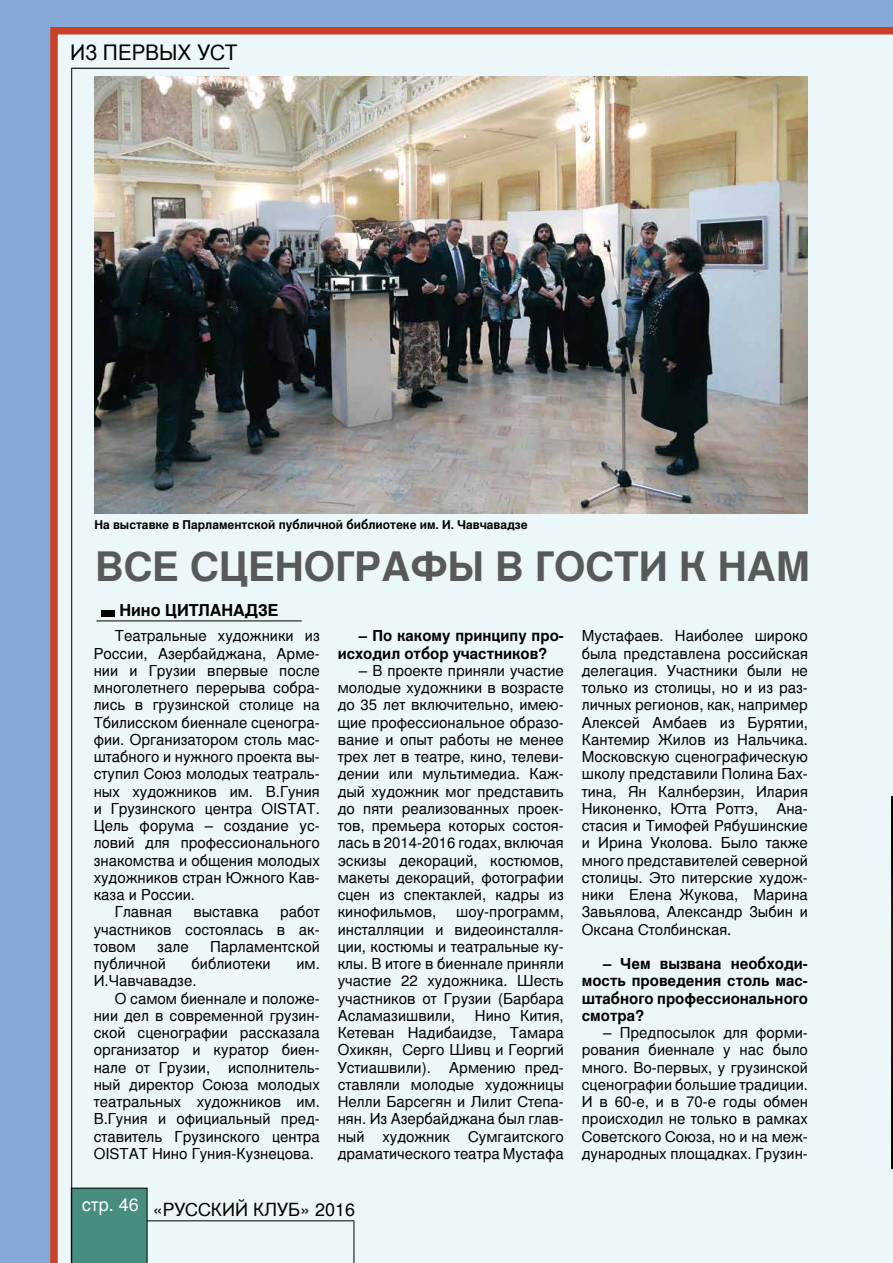
<style>
.page{position:relative;width:893px;height:1263px;background:#85aad8}
.page>*{position:absolute;margin:0;border:0;box-sizing:border-box;transform-origin:0 0}
.t1{font:700 40.35px "Nimbus San LCY";color:#58595b}
.t2{font:21.15px "Nimbus San LCY";color:#000}
.t3{font:18px "Nimbus San LCY";color:#000}
.t4{font:700 16.2px "Nimbus San LCY";color:#000}
.t5{font:15px/17.2px "Nimbus San LCY";color:#000;text-align:justify}
.t6{font:700 15px/17.2px "Nimbus San LCY";color:#000}
.t7{font:700 12px "Nimbus San LCY";color:#000}
</style>
<div class="page">
<div style="left:50px;top:27px;width:843px;height:1236px;background:#ecf7fa"></div>
<div style="left:824px;top:35px;width:69px;height:1228px;background:#ecf7fa"></div>
<div style="left:72px;top:1188px;width:75px;height:75px;background:#478e81"></div>
<hr style="left:147px;top:1220px;width:207px;height:1px;background:#000">
<hr style="left:354px;top:1220px;width:1px;height:43px;background:#000">
<img style="left:94px;top:77px;width:714px;height:436px">
<div style="left:101px;top:611px;width:14px;height:6px;background:#000"></div>
<hr style="left:96px;top:620px;width:206px;height:1px;background:#000">
<img style="left:891px;top:797px;width:2px;height:371px">
<hr style="left:71px;top:68px;width:159px;height:1px;background:#000">
<hr style="left:71px;top:68px;width:1px;height:1195px;background:#000">
<h2 class="t2" style="left:70px;top:41px;width:169px">из первых уст</h2>
<p class="t7" style="left:94px;top:518px;width:435px">На выставке в Парламентской публичной библиотеке им. И. Чавчавадзе</p>
<h1 class="t1" style="left:96px;top:543px;width:28px">ВСЕ</h1>
<h1 class="t1" style="left:190px;top:543px;width:29px">СЦЕН</h1>
<h1 class="t1" style="left:304px;top:543px;width:60px">ОГРАФ</h1>
<h1 class="t1" style="left:448px;top:543px;width:165px">Ы В ГОСТИ</h1>
<h1 class="t1" style="left:679px;top:543px;width:69px">К НАМ</h1>
<p class="t4" style="left:119px;top:601px;width:59px">Нино ЦИТЛАНА</p>
<p class="t4" style="left:245px;top:601px;width:24px">ДЗЕ</p>
<p class="t5" style="left:115px;top:627px;width:206px">Театральные художники из</p>
<p class="t5" style="left:94px;top:644px;width:228px">России, Азербайджана, Арме-</p>
<p class="t5" style="left:94px;top:662px;width:228px">нии и Грузии впервые после</p>
<p class="t5" style="left:94px;top:679px;width:228px">многолетнего перерыва собра-</p>
<p class="t5" style="left:94px;top:696px;width:228px">лись в грузинской столице на</p>
<p class="t5" style="left:94px;top:713px;width:228px">Тбилисском биеннале сценогра-</p>
<p class="t5" style="left:94px;top:731px;width:228px">фии. Организатором столь мас-</p>
<p class="t5" style="left:94px;top:748px;width:228px">штабного и нужного проекта вы-</p>
<p class="t5" style="left:94px;top:765px;width:228px">ступил Союз молодых театраль-</p>
<p class="t5" style="left:94px;top:782px;width:228px">ных художников им. В.Гуния</p>
<p class="t5" style="left:94px;top:800px;width:228px">и Грузинского центра OISTAT.</p>
<p class="t5" style="left:94px;top:817px;width:228px">Цель форума – создание ус-</p>
<p class="t5" style="left:94px;top:834px;width:228px">ловий для профессионального</p>
<p class="t5" style="left:94px;top:851px;width:228px">знакомства и общения молодых</p>
<p class="t5" style="left:94px;top:869px;width:228px">художников стран Южного Кав-</p>
<p class="t5" style="left:94px;top:886px;width:103px">каза и России.</p>
<p class="t5" style="left:115px;top:903px;width:59px">Главная</p>
<p class="t5" style="left:193px;top:903px;width:67px">выставка</p>
<p class="t5" style="left:94px;top:903px;width:228px;text-indent:186px">работ участников состоялась в ак&shy;товом</p>
<p class="t5" style="left:157px;top:938px;width:33px">зале</p>
<p class="t5" style="left:210px;top:938px;width:111px">Парламентской</p>
<p class="t5" style="left:94px;top:955px;width:74px">публичной</p>
<p class="t5" style="left:192px;top:955px;width:81px">библиотеки</p>
<p class="t5" style="left:296px;top:955px;width:25px">им.</p>
<p class="t5" style="left:94px;top:972px;width:104px">И .Чавчавадзе.</p>
<p class="t5" style="left:115px;top:989px;width:206px">О самом биеннале и положе-</p>
<p class="t5" style="left:94px;top:1007px;width:228px">нии дел в современной грузин-</p>
<p class="t5" style="left:94px;top:1024px;width:228px">ской сценографии рассказала</p>
<p class="t5" style="left:94px;top:1041px;width:228px">организатор и куратор биен-</p>
<p class="t5" style="left:94px;top:1058px;width:228px">нале от Грузии, исполнитель-</p>
<p class="t5" style="left:94px;top:1076px;width:228px">ный директор Союза молодых</p>
<p class="t5" style="left:94px;top:1093px;width:228px">театральных художников им.</p>
<p class="t5" style="left:94px;top:1110px;width:228px">В.Гуния и официальный пред-</p>
<p class="t5" style="left:94px;top:1127px;width:228px">ставитель Грузинского центра</p>
<p class="t5" style="left:94px;top:1145px;width:222px">OISTAT Н ино Гуния-Кузнецова.</p>
<p class="t6" style="left:338px;top:627px;width:228px;text-indent:21px">– По какому принципу про&shy;исходил отбор участников?</p>
<p class="t5" style="left:338px;top:662px;width:228px;text-indent:21px">– В проекте приняли участие молодые художники в возрасте до 35 лет включительно, имею&shy;щие профессиональное образо&shy;вание и опыт работы не менее трех лет в театре, кино, телеви&shy;дении или мультимедиа. Каж&shy;дый художник мог представить до пяти реализованных проек&shy;тов, премьера которых состоя&shy;лась в 2014-2016 годах, включая эскизы декораций, костюмов, макеты декораций, фотографии сцен из спектаклей, кадры из кинофильмов,</p>
<p class="t5" style="left:338px;top:903px;width:228px;text-indent:118px">шоу-программ, инсталляции и видеоинсталля&shy;ции, костюмы и театральные ку&shy;клы. В итоге в биеннале приняли участие 22 художника. Ш есть участников от Грузии (Барбара Асламазишвили,</p>
<p class="t5" style="left:338px;top:1007px;width:228px;text-indent:137px">Н ино Кития, Кетеван Н адибаидзе, Тамара Охикян, Серго Ш ивц и Георгий Устиашвили). Армению пред&shy;ставляли молодые художницы Нелли Барсегян и Лилит Степа&shy;нян. Из Азербайджана был глав&shy;ный художник Сумгаитского драматического театра Мустафа</p>
<p class="t3" style="left:82px;top:1199px;width:94px"><sup>стр.</sup> <sup>46</sup> «РУССКИЙ</p>
<p class="t3" style="left:253px;top:1199px;width:13px">КЛУБ</p>
<p class="t3" style="left:300px;top:1199px;width:57px">» 2016</p>
<p class="t5" style="left:582px;top:627px;width:228px">Мустафаев. Н аиболее широко была представлена российская делегация. Участники были не только из столицы, но и из раз&shy;личных регионов, как, например Алексей Амбаев из Бурятии, Кантемир Жилов из Нальчика.<br>Московскую сценографическую школу представили П олина Бах&shy;тина, Ян Калнберзин, Илария Н иконенко, Ютта Роттэ, Ана&shy;стасия и Тимофей Рябушинские и И рина Уколова. Было также много представителей северной столицы. Это питерские худож&shy;ники Елена Жукова, Марина Завьялова, Александр Зыбин и Оксана Столбинская.</p>
<p class="t6" style="left:582px;top:955px;width:228px;text-align:justify;text-indent:21px">– Чем вызвана необходи&shy;мость проведения столь мас&shy;штабного профессионального смотра?</p>
<p class="t5" style="left:582px;top:1024px;width:228px;text-indent:21px">– П редпосылок для форми&shy;рования биеннале у нас было много. Во-первых, у грузинской сценографии большие традиции.<br>И в 60-е, и в 70-е годы обмен происходил не только в рамках Советского Союза, но и на меж&shy;дународных площадках. Грузин-</p>
</div>
